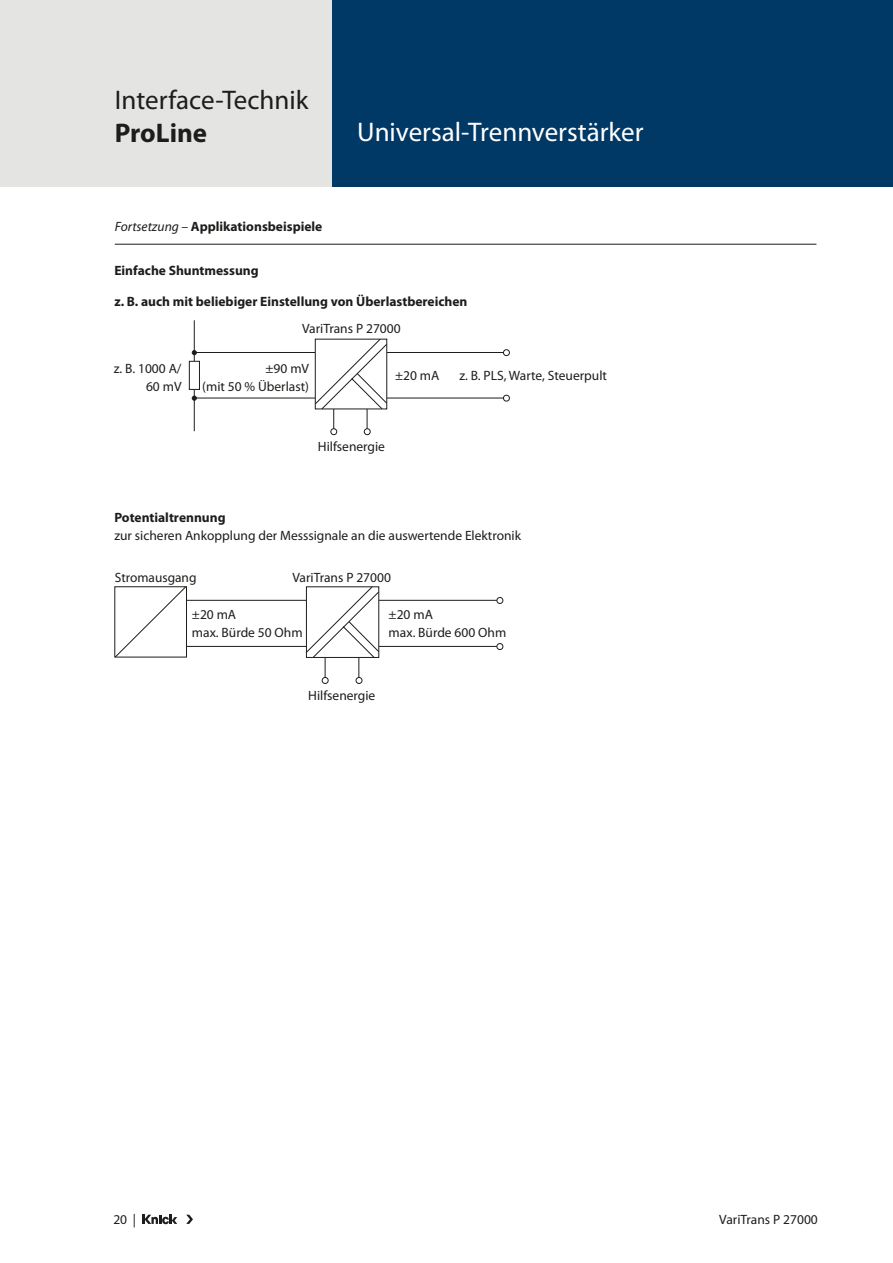
<style>
.page{position:relative;width:893px;height:1263px;background:#fff}
.page>*{position:absolute;margin:0;border:0;box-sizing:border-box;transform-origin:0 0}
.Headline{font:27px "Myriad Pro";color:#fff}
.t1{font:27px "Myriad Pro";color:#1d1d1b}
.t2{font:700 27px "Myriad Pro";color:#1d1d1b}
.Text{font:13.5px/18px "Myriad Pro";color:#1d1d1b;text-align:right}
.Zwischenüberschrift{font:700 13.5px "Myriad Pro";color:#1d1d1b}
.Tabelle_Headline_For{font:700 13.5px "Myriad Pro";color:#1d1d1b}
.s1{font-weight:400;font-style:italic}
</style>
<div class="page">
<hr style="left:194px;top:352px;width:129px;height:1px;background:#1d1d1b">
<hr style="left:194px;top:398px;width:126px;height:1px;background:#1d1d1b">
<hr style="left:381px;top:352px;width:123px;height:1px;background:#1d1d1b">
<hr style="left:380px;top:398px;width:124px;height:1px;background:#1d1d1b">
<hr style="left:194px;top:320px;width:1px;height:111px;background:#1d1d1b">
<svg style="left:314px;top:338px;width:74px;height:97px"></svg>
<div style="left:503px;top:395px;width:7px;height:7px;border:1px solid #1d1d1b;border-radius:50%"></div>
<div style="left:503px;top:349px;width:7px;height:7px;border:1px solid #1d1d1b;border-radius:50%"></div>
<svg style="left:192px;top:396px;width:5px;height:5px"></svg>
<svg style="left:192px;top:350px;width:5px;height:5px"></svg>
<div style="left:189px;top:361px;width:10px;height:28px;background:#fff"></div>
<div style="left:189px;top:361px;width:11px;height:29px;border:1px solid #1d1d1b"></div>
<hr style="left:378px;top:600px;width:120px;height:1px;background:#1d1d1b">
<hr style="left:378px;top:646px;width:120px;height:1px;background:#1d1d1b">
<div style="left:322px;top:677px;width:7px;height:7px;border:1px solid #1d1d1b;border-radius:50%"></div>
<div style="left:356px;top:677px;width:6px;height:7px;border:1px solid #1d1d1b;border-radius:50%"></div>
<svg style="left:114px;top:586px;width:266px;height:97px"></svg>
<div style="left:496px;top:643px;width:7px;height:7px;border:1px solid #1d1d1b;border-radius:50%"></div>
<div style="left:496px;top:597px;width:7px;height:7px;border:1px solid #1d1d1b;border-radius:50%"></div>
<div style="left:332px;top:0;width:561px;height:187px;background:#003866"></div>
<svg style="left:186px;top:1215px;width:7px;height:9px"></svg>
<svg style="left:142px;top:1215px;width:35px;height:9px"></svg>
<div style="left:0;top:0;width:332px;height:187px;background:#e4e4e3"></div>
<hr style="left:115px;top:244px;width:701px;height:1px;background:#1d1d1b">
<h1 class="t1" style="left:115px;top:83px;width:195px">Interface-Technik</h1>
<h1 class="t2" style="left:115px;top:115px;width:94px">ProLine</h1>
<p class="Tabelle_Headline_For" style="left:115px;top:218px;width:209px"><span class="s1">Fortsetzung –</span> Applikationsbeispiele</p>
<p class="Headline" style="left:357px;top:115px;width:288px">Universal-Trennverstärker</p>
<p class="Zwischenüberschrift" style="left:114px;top:261px;width:146px">Einfache Shuntmessung</p>
<p class="Zwischenüberschrift" style="left:114px;top:292px;width:355px">z. B. auch mit beliebiger Einstellung von Überlastbereichen</p>
<p class="Text" style="left:302px;top:319px;width:100px">VariTrans P 27000</p>
<p class="Text" style="left:114px;top:359px;width:69px">z. B. 1000 A/<br>60 mV</p>
<p class="Text" style="left:395px;top:366px;width:46px">±20 mA</p>
<p class="Text" style="left:459px;top:366px;width:149px">z. B. PLS, Warte, Steuerpult</p>
<p class="Text" style="left:202px;top:359px;width:108px">±90 mV<br>(mit 50 % Überlast)</p>
<p class="Text" style="left:318px;top:437px;width:69px">Hilfsenergie</p>
<p class="Zwischenüberschrift" style="left:114px;top:508px;width:113px">Potentialtrennung</p>
<p class="Text" style="left:114px;top:526px;width:408px">zur sicheren Ankopplung der Messsignale an die auswertende Elektronik</p>
<p class="Text" style="left:115px;top:568px;width:83px">Stromausgang</p>
<p class="Text" style="left:292px;top:568px;width:100px">VariTrans P 27000</p>
<p class="Text" style="left:192px;top:605px;width:112px;text-align:left">±20 mA<br>max. Bürde 50 Ohm</p>
<p class="Text" style="left:389px;top:605px;width:119px;text-align:left">±20 mA<br>max. Bürde 600 Ohm</p>
<p class="Text" style="left:308px;top:686px;width:69px">Hilfsenergie</p>
<p class="Text" style="left:113px;top:1210px;width:24px">20 |</p>
<p class="Text" style="left:719px;top:1210px;width:100px">VariTrans P 27000</p>
</div>
